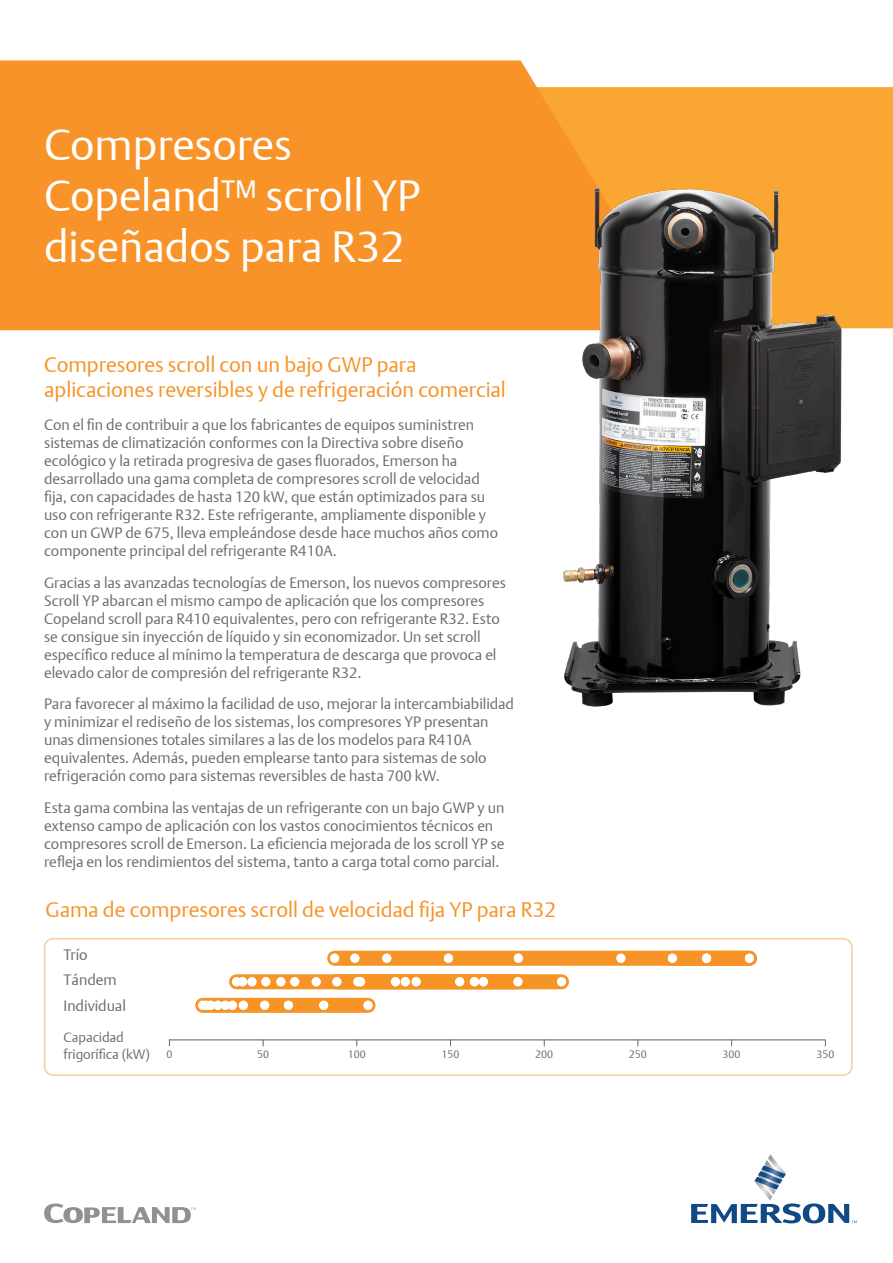
<style>
.page{position:relative;width:893px;height:1263px;background:#fff}
.page>*{position:absolute;margin:0;border:0;box-sizing:border-box;transform-origin:0 0}
.t1{font:43.5px/51px "DTL Argo T Light";color:#fff}
.t2{font:21px/25.2px "DTL Argo T Light";color:#f79328}
.t3{font:15px/18px "DTL Argo T Light";color:#6c6d70}
.t4{font:13.5px "DTL Argo T Light";color:#6c6d70}
.t5{font:10.8px "DTL Argo T Light";color:#6c6d70}
</style>
<div class="page">
<div style="left:685px;top:87px;width:208px;height:66px;background:#faa633"></div>
<svg style="left:0;top:60px;width:685px;height:270px;background:#f7972f"></svg>
<img style="left:446px;top:153px;width:447px;height:554px">
<hr style="left:169px;top:1039px;width:656px;height:1px;background:#6d6e71">
<div style="left:203px;top:998px;width:165px;height:15px;background:#f79428"></div>
<div style="left:198px;top:1001px;width:9px;height:9px;background:#fff;border-radius:50%"></div>
<div style="left:202px;top:1001px;width:9px;height:9px;background:#fff;border-radius:50%"></div>
<div style="left:206px;top:1001px;width:9px;height:9px;background:#fff;border-radius:50%"></div>
<div style="left:213px;top:1001px;width:9px;height:9px;background:#fff;border-radius:50%"></div>
<div style="left:221px;top:1001px;width:9px;height:9px;background:#fff;border-radius:50%"></div>
<div style="left:228px;top:1001px;width:9px;height:9px;background:#fff;border-radius:50%"></div>
<div style="left:239px;top:1001px;width:9px;height:9px;background:#fff;border-radius:50%"></div>
<div style="left:260px;top:1001px;width:9px;height:9px;background:#fff;border-radius:50%"></div>
<div style="left:284px;top:1001px;width:9px;height:9px;background:#fff;border-radius:50%"></div>
<div style="left:319px;top:1001px;width:9px;height:9px;background:#fff;border-radius:50%"></div>
<div style="left:364px;top:1001px;width:9px;height:9px;background:#fff;border-radius:50%"></div>
<div style="left:237px;top:974px;width:324px;height:15px;background:#f79428"></div>
<div style="left:232px;top:977px;width:9px;height:9px;background:#fff;border-radius:50%"></div>
<div style="left:238px;top:977px;width:9px;height:9px;background:#fff;border-radius:50%"></div>
<div style="left:247px;top:977px;width:9px;height:9px;background:#fff;border-radius:50%"></div>
<div style="left:261px;top:977px;width:9px;height:9px;background:#fff;border-radius:50%"></div>
<div style="left:276px;top:977px;width:9px;height:9px;background:#fff;border-radius:50%"></div>
<div style="left:290px;top:977px;width:9px;height:9px;background:#fff;border-radius:50%"></div>
<div style="left:312px;top:977px;width:9px;height:9px;background:#fff;border-radius:50%"></div>
<div style="left:353px;top:977px;width:9px;height:9px;background:#fff;border-radius:50%"></div>
<div style="left:401px;top:977px;width:9px;height:9px;background:#fff;border-radius:50%"></div>
<div style="left:470px;top:977px;width:9px;height:9px;background:#fff;border-radius:50%"></div>
<div style="left:557px;top:977px;width:9px;height:9px;background:#fff;border-radius:50%"></div>
<div style="left:332px;top:977px;width:9px;height:9px;background:#fff;border-radius:50%"></div>
<div style="left:356px;top:977px;width:9px;height:9px;background:#fff;border-radius:50%"></div>
<div style="left:391px;top:977px;width:9px;height:9px;background:#fff;border-radius:50%"></div>
<div style="left:412px;top:977px;width:9px;height:9px;background:#fff;border-radius:50%"></div>
<div style="left:455px;top:977px;width:9px;height:9px;background:#fff;border-radius:50%"></div>
<div style="left:479px;top:977px;width:9px;height:9px;background:#fff;border-radius:50%"></div>
<div style="left:513px;top:977px;width:9px;height:9px;background:#fff;border-radius:50%"></div>
<div style="left:335px;top:951px;width:414px;height:15px;background:#f79428"></div>
<div style="left:330px;top:954px;width:9px;height:9px;background:#fff;border-radius:50%"></div>
<div style="left:350px;top:954px;width:9px;height:9px;background:#fff;border-radius:50%"></div>
<div style="left:382px;top:954px;width:9px;height:9px;background:#fff;border-radius:50%"></div>
<div style="left:444px;top:954px;width:9px;height:9px;background:#fff;border-radius:50%"></div>
<div style="left:514px;top:954px;width:9px;height:9px;background:#fff;border-radius:50%"></div>
<div style="left:616px;top:954px;width:9px;height:9px;background:#fff;border-radius:50%"></div>
<div style="left:745px;top:954px;width:9px;height:9px;background:#fff;border-radius:50%"></div>
<div style="left:702px;top:954px;width:9px;height:9px;background:#fff;border-radius:50%"></div>
<div style="left:668px;top:954px;width:9px;height:9px;background:#fff;border-radius:50%"></div>
<div style="left:44px;top:938px;width:809px;height:138px;border:2px solid #f79328;border-radius:9px"></div>
<svg style="left:691px;top:1154px;width:166px;height:69px"></svg>
<svg style="left:44px;top:1203px;width:152px;height:20px"></svg>
<p class="t1" style="left:44px;top:119px;width:378px">Compresores<br>Copeland™ scroll YP diseñados para R32</p>
<p class="t2" style="left:44px;top:351px;width:463px">Compresores scroll con un bajo GWP para aplicaciones reversibles y de refrigeración comercial</p>
<p class="t3" style="left:44px;top:416px;width:456px">Con el fin de contribuir a que los fabricantes de equipos suministren sistemas de climatización conformes con la Directiva sobre diseño ecológico y la retirada progresiva de gases fluorados, Emerson ha desarrollado una gama completa de compresores scroll de velocidad fija, con capacidades de hasta 120 kW, que están optimizados para su uso con refrigerante R32. Este refrigerante, ampliamente disponible y con un GWP de 675, lleva empleándose desde hace muchos años como componente principal del refrigerante R410A.</p>
<p class="t3" style="left:44px;top:573px;width:463px">Gracias a las avanzadas tecnologías de Emerson, los nuevos compresores Scroll YP abarcan el mismo campo de aplicación que los compresores Copeland scroll para R410 equivalentes, pero con refrigerante R32. Esto se consigue sin inyección de líquido y sin economizador. Un set scroll específico reduce al mínimo la temperatura de descarga que provoca el elevado calor de compresión del refrigerante R32.</p>
<p class="t3" style="left:44px;top:695px;width:471px">Para favorecer al máximo la facilidad de uso, mejorar la intercambiabilidad y minimizar el rediseño de los sistemas, los compresores YP presentan unas dimensiones totales similares a las de los modelos para R410A equivalentes. Además, pueden emplearse tanto para sistemas de solo refrigeración como para sistemas reversibles de hasta 700 kW.</p>
<p class="t3" style="left:44px;top:798px;width:462px">Esta gama combina las ventajas de un refrigerante con un bajo GWP y un extenso campo de aplicación con los vastos conocimientos técnicos en compresores scroll de Emerson. La eficiencia mejorada de los scroll YP se refleja en los rendimientos del sistema, tanto a carga total como parcial.</p>
<p class="t2" style="left:46px;top:896px;width:512px">Gama de compresores scroll de velocidad fija YP para R32</p>
<p class="t3" style="left:64px;top:945px;width:26px">Trío</p>
<p class="t3" style="left:64px;top:971px;width:55px">Tándem</p>
<p class="t3" style="left:64px;top:996px;width:64px">Individual</p>
<p class="t4" style="left:64px;top:1029px;width:62px">Capacidad</p>
<p class="t4" style="left:64px;top:1046px;width:88px">frigorífica (kW)</p>
<p class="t5" style="left:166px;top:1048px;width:7px">0</p>
<p class="t5" style="left:257px;top:1048px;width:13px">50</p>
<p class="t5" style="left:348px;top:1048px;width:19px">100</p>
<p class="t5" style="left:441px;top:1048px;width:19px">150</p>
<p class="t5" style="left:535px;top:1048px;width:19px">200</p>
<p class="t5" style="left:629px;top:1048px;width:19px">250</p>
<p class="t5" style="left:723px;top:1048px;width:19px">300</p>
<p class="t5" style="left:816px;top:1048px;width:19px">350</p>
</div>
